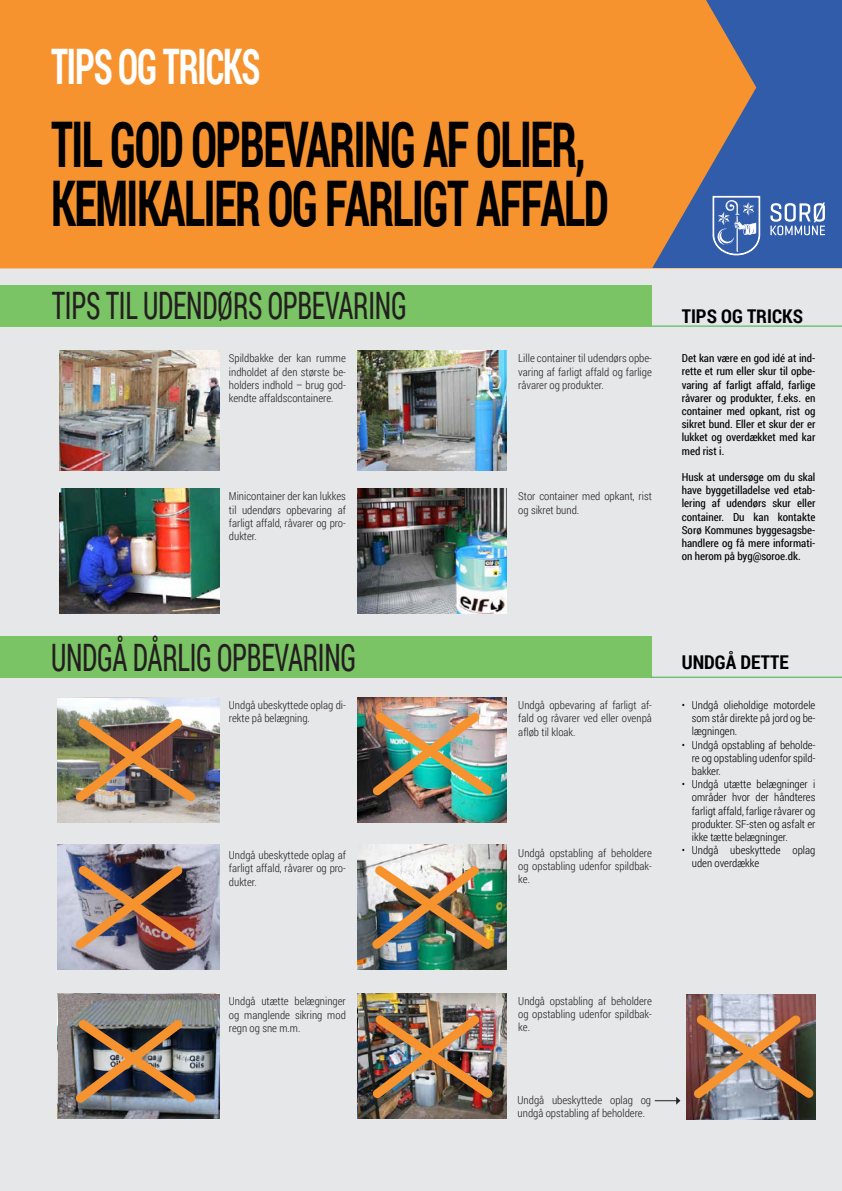
<style>
.page{position:relative;width:842px;height:1191px;background:#fff}
.page>*{position:absolute;margin:0;border:0;box-sizing:border-box;transform-origin:0 0}
.t1{font:700 63px "Roboto Condensed";letter-spacing:-.03em;color:#000;scale:.71 1}
.t2{font:700 49px "Roboto Condensed";letter-spacing:-.03em;color:#fff;scale:.71 1}
.t3{font:37.8px "Roboto Condensed";letter-spacing:-.01em;color:#231f20;scale:.71 1}
.t4{font:700 19px "Roboto Condensed";color:#000}
.t5{font:300 11px/13.2px "Roboto Condensed";color:#231f20;text-align:justify}
.t6{font:11px/13.2px "Roboto Condensed";color:#000;text-align:justify}
.t7{font:300 11px/13.2px "Roboto Condensed";color:#000;text-align:justify}
</style>
<div class="page">
<div style="left:0;top:268px;width:842px;height:923px;background:#e6e7e9"></div>
<div style="left:0;top:0;width:652px;height:268px;background:#f7932e"></div>
<svg style="left:652px;top:0;width:190px;height:268px;background:#776f7e"></svg>
<svg style="left:712px;top:196px;width:48px;height:60px;background:#6383be"></svg>
<svg style="left:770px;top:202px;width:55px;height:33px"></svg>
<img style="left:358px;top:845px;width:148px;height:124px">
<img style="left:358px;top:351px;width:148px;height:119px">
<img style="left:358px;top:488px;width:148px;height:125px">
<img style="left:358px;top:697px;width:148px;height:125px">
<div style="left:0;top:285px;width:652px;height:41px;background:#7bc465"></div>
<img style="left:60px;top:351px;width:159px;height:119px">
<img style="left:60px;top:488px;width:159px;height:125px">
<div style="left:0;top:636px;width:651px;height:41px;background:#7bc465"></div>
<hr style="left:652px;top:325px;width:190px;height:1px;background:#40ae49">
<hr style="left:651px;top:676px;width:191px;height:1px;background:#40ae49">
<img style="left:57px;top:698px;width:162px;height:124px">
<img style="left:58px;top:845px;width:161px;height:124px">
<img style="left:58px;top:994px;width:161px;height:124px">
<img style="left:359px;top:993px;width:147px;height:125px">
<img style="left:687px;top:994px;width:128px;height:125px">
<svg style="left:655px;top:1097px;width:25px;height:7px"></svg>
<img style="left:68px;top:710px;width:135px;height:99px">
<img style="left:365px;top:704px;width:135px;height:99px">
<img style="left:68px;top:858px;width:135px;height:99px">
<img style="left:364px;top:858px;width:136px;height:99px">
<img style="left:68px;top:1011px;width:135px;height:99px">
<img style="left:365px;top:1007px;width:135px;height:99px">
<img style="left:686px;top:1007px;width:130px;height:99px">
<p class="t2" style="left:51px;top:32px;width:297px">TIPS OG TRICKS</p>
<p class="t1" style="left:51px;top:100px;width:754px">TIL GOD OPBEVARING AF OLIER,</p>
<p class="t1" style="left:51px;top:159px;width:787px">KEMIKALIER OG FARLIGT AFFALD</p>
<p class="t3" style="left:52px;top:279px;width:502px">TIPS TIL UDENDØRS OPBEVARING</p>
<p class="t5" style="left:229px;top:351px;width:118px">Spildbakke der kan rumme indholdet af den største be&shy;holders indhold – brug god&shy;kendte affaldscontainere.</p>
<p class="t5" style="left:518px;top:351px;width:135px">Lille container til udendørs opbe&shy;varing af farligt affald og farlige råvarer og produkter.</p>
<p class="t5" style="left:229px;top:489px;width:118px">Minicontainer der kan lukkes til udendørs opbevaring af farligt affald, råvarer og pro&shy;dukter.</p>
<p class="t5" style="left:518px;top:489px;width:135px">Stor container med opkant, rist og sikret bund.</p>
<p class="t3" style="left:51px;top:631px;width:432px">UNDGÅ DÅRLIG OPBEVARING</p>
<p class="t5" style="left:229px;top:698px;width:118px">Undgå ubeskyttede oplag di&shy;rekte på belægning.</p>
<p class="t5" style="left:518px;top:698px;width:135px">Undgå opbevaring af farligt af&shy;fald og råvarer ved eller ovenpå afløb til kloak.</p>
<p class="t5" style="left:229px;top:848px;width:118px">Undgå ubeskyttede oplag af farligt affald, råvarer og pro&shy;dukter.</p>
<p class="t5" style="left:518px;top:845px;width:135px">Undgå opstabling af beholdere og opstabling udenfor spildbak&shy;ke.</p>
<p class="t4" style="left:682px;top:302px;width:123px">TIPS OG TRICKS</p>
<p class="t6" style="left:682px;top:351px;width:135px">Det kan være en god idé at ind&shy;rette et rum eller skur til opbe&shy;varing af farligt affald, farlige råvarer og produkter, f.eks. en container med opkant, rist og sikret bund. Eller et skur der er lukket og overdækket med kar med rist i.</p>
<p class="t6" style="left:682px;top:470px;width:135px">Husk at undersøge om du skal have byggetilladelse ved etab&shy;lering af udendørs skur eller container. Du kan kontakte Sorø Kommunes byggesagsbe&shy;handlere og få mere informati&shy;on herom på byg@soroe.dk.</p>
<p class="t4" style="left:682px;top:649px;width:108px">UNDGÅ DETTE</p>
<p class="t7" style="left:692px;top:698px;width:125px;text-indent:-10px">• Undgå olieholdige motordele som står direkte på jord og be&shy;lægningen.</p>
<p class="t7" style="left:692px;top:737px;width:125px;text-indent:-10px">• Undgå opstabling af beholde&shy;re og opstabling udenfor spild&shy;bakker.</p>
<p class="t7" style="left:692px;top:777px;width:125px;text-indent:-10px">• Undgå utætte belægninger i områder hvor der håndteres farligt affald, farlige råvarer og produkter. SF-sten og asfalt er ikke tætte belægninger.</p>
<p class="t7" style="left:692px;top:843px;width:125px;text-indent:-10px">• Undgå ubeskyttede oplag uden overdække</p>
<p class="t5" style="left:229px;top:994px;width:118px">Undgå utætte belægninger og manglende sikring mod regn og sne m.m.</p>
<p class="t5" style="left:518px;top:993px;width:135px">Undgå opstabling af beholdere og opstabling udenfor spildbak&shy;ke.</p>
<p class="t5" style="left:518px;top:1092px;width:135px">Undgå ubeskyttede oplag og undgå opstabling af beholdere.</p>
</div>
